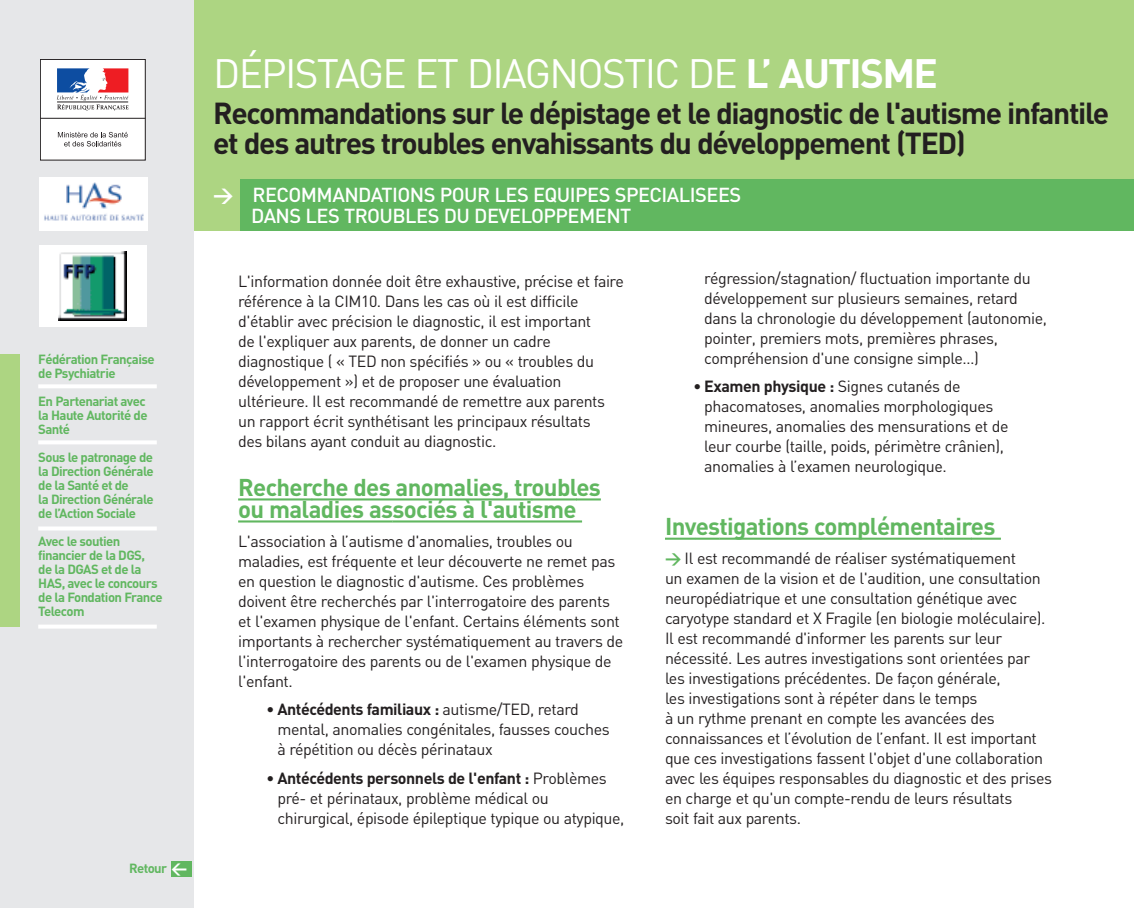
<style>
.page{position:relative;width:1134px;height:908px;background:#fff}
.page>*{position:absolute;margin:0;border:0;box-sizing:border-box;transform-origin:0 0}
.t1{font:40.6px "DIN";letter-spacing:-.04em;color:#fff}
.t2{font:700 30px/30px "DIN";letter-spacing:-.045em;color:#231f20}
.t3{font:700 24px/22px "DIN";letter-spacing:-.025em;color:#61b760}
.t4{font:500 20px/21.6px "DIN";letter-spacing:-.025em;color:#fff}
.t5{font:16px/20px "DIN";letter-spacing:-.025em;color:#231f20}
.t6{font:700 13.2px/14px "DIN";letter-spacing:-.045em;color:#61b760}
.s1{font-size:15.8px;color:#fff}
.s2{font-weight:700}
.s3{font-weight:700;color:#61b760}
</style>
<div class="page">
<div style="left:192px;top:177px;width:942px;height:54px;background:#61b760"></div>
<div style="left:193px;top:177px;width:46px;height:54px;background:#add582"></div>
<hr style="left:238px;top:498px;width:74px;height:2px;background:#61b760">
<hr style="left:312px;top:498px;width:220px;height:2px;background:#61b760">
<hr style="left:531px;top:498px;width:46px;height:2px;background:#61b760">
<hr style="left:576px;top:498px;width:25px;height:2px;background:#61b760">
<hr style="left:238px;top:520px;width:155px;height:2px;background:#61b760">
<hr style="left:392px;top:520px;width:190px;height:2px;background:#61b760">
<div style="left:193px;top:0;width:941px;height:178px;background:#add582"></div>
<hr style="left:665px;top:537px;width:31px;height:2px;background:#61b760">
<hr style="left:696px;top:537px;width:24px;height:2px;background:#61b760">
<hr style="left:719px;top:537px;width:106px;height:2px;background:#61b760">
<hr style="left:824px;top:537px;width:119px;height:2px;background:#61b760">
<hr style="left:943px;top:537px;width:29px;height:2px;background:#61b760">
<hr style="left:971px;top:537px;width:30px;height:2px;background:#61b760">
<div style="left:0;top:0;width:193px;height:907px;background:#e6e7e9"></div>
<hr style="left:38px;top:384px;width:119px;height:4px;background:#fff">
<hr style="left:38px;top:440px;width:119px;height:4px;background:#fff">
<svg style="left:38px;top:526px;width:119px;height:4px"></svg>
<svg style="left:38px;top:625px;width:119px;height:3px"></svg>
<div style="left:0;top:354px;width:20px;height:272px;background:#add582"></div>
<div style="left:40px;top:59px;width:105px;height:101px;background:#fff"></div>
<div style="left:40px;top:59px;width:105px;height:101px;border:1px solid #231f20"></div>
<svg style="left:57px;top:68px;width:72px;height:42px"></svg>
<hr style="left:40px;top:118px;width:105px;height:1px;background:#231f20">
<svg style="left:58px;top:132px;width:70px;height:14px"></svg>
<div style="left:40px;top:177px;width:108px;height:53px;background:#fff"></div>
<img style="left:44px;top:182px;width:100px;height:39px">
<div style="left:40px;top:245px;width:107px;height:81px;background:#fff"></div>
<img style="left:58px;top:252px;width:68px;height:68px">
<div style="left:171px;top:860px;width:20px;height:16px;background:#61b760"></div>
<p class="t6" style="left:38px;top:352px;width:118px">Fédération Française de Psychiatrie</p>
<p class="t6" style="left:38px;top:394px;width:111px">En Partenariat avec la Haute Autorité de<br>Santé</p>
<p class="t6" style="left:38px;top:450px;width:117px">Sous le patronage de la Direction Générale de la Santé et de<br>la Direction Générale de l’Action Sociale</p>
<p class="t6" style="left:38px;top:534px;width:126px">Avec le soutien financier de la DGS,<br>de la DGAS et de la<br>HAS, avec le concours de la Fondation France<br>Telecom</p>
<p class="t6" style="left:129px;top:861px;width:60px">Retour <span class="s1">&lt;</span></p>
<h1 class="t1" style="left:213px;top:50px;width:726px">DÉPISTAGE ET DIAGNOSTIC DE <span class="s2">L’ AUTISME</span></h1>
<h2 class="t2" style="left:213px;top:98px;width:898px">Recommandations sur le dépistage et le diagnostic de l'autisme infantile et des autres troubles envahissants du développement (TED)</h2>
<p class="t4" style="left:251px;top:184px;width:492px;text-indent:-38px"><span class="s2">&gt;</span> RECOMMANDATIONS POUR LES EQUIPES SPECIALISEES<br>DANS LES TROUBLES DU DEVELOPPEMENT</p>
<p class="t5" style="left:238px;top:271px;width:387px">L'information donnée doit être exhaustive, précise et faire référence à la CIM10. Dans les cas où il est difficile d'établir avec précision le diagnostic, il est important<br>de l'expliquer aux parents, de donner un cadre diagnostique ( « TED non spécifiés » ou « troubles du développement ») et de proposer une évaluation ultérieure. Il est recommandé de remettre aux parents un rapport écrit synthétisant les principaux résultats<br>des bilans ayant conduit au diagnostic.</p>
<h3 class="t3" style="left:238px;top:476px;width:364px">Recherche des anomalies, troubles ou maladies associés à l'autisme</h3>
<p class="t5" style="left:238px;top:531px;width:387px">L'association à l’autisme d'anomalies, troubles ou maladies, est fréquente et leur découverte ne remet pas en question le diagnostic d'autisme. Ces problèmes doivent être recherchés par l'interrogatoire des parents et l'examen physique de l'enfant. Certains éléments sont importants à rechercher systématiquement au travers de l'interrogatoire des parents ou de l'examen physique de l'enfant.</p>
<p class="t5" style="left:277px;top:699px;width:334px;text-indent:-11px"><span class="s2">• Antécédents familiaux :</span> autisme/TED, retard mental, anomalies congénitales, fausses couches à répétition ou décès périnataux</p>
<p class="t5" style="left:277px;top:768px;width:349px;text-indent:-11px"><span class="s2">• Antécédents personnels de l'enfant :</span> Problèmes pré- et périnataux, problème médical ou chirurgical, épisode épileptique typique ou atypique,</p>
<p class="t5" style="left:704px;top:268px;width:344px">régression/stagnation/ fluctuation importante du développement sur plusieurs semaines, retard dans la chronologie du développement (autonomie, pointer, premiers mots, premières phrases, compréhension d'une consigne simple…)</p>
<p class="t5" style="left:704px;top:376px;width:306px;text-indent:-11px"><span class="s2">• Examen physique :</span> Signes cutanés de phacomatoses, anomalies morphologiques mineures, anomalies des mensurations et de leur courbe (taille, poids, périmètre crânien), anomalies à l’examen neurologique.</p>
<h3 class="t3" style="left:665px;top:516px;width:332px">Investigations complémentaires</h3>
<p class="t5" style="left:665px;top:548px;width:389px"><span class="s3">&gt;</span> Il est recommandé de réaliser systématiquement<br>un examen de la vision et de l'audition, une consultation neuropédiatrique et une consultation génétique avec caryotype standard et X Fragile (en biologie moléculaire).<br>Il est recommandé d'informer les parents sur leur nécessité. Les autres investigations sont orientées par les investigations précédentes. De façon générale,<br>les investigations sont à répéter dans le temps<br>à un rythme prenant en compte les avancées des connaissances et l’évolution de l’enfant. Il est important que ces investigations fassent l'objet d'une collaboration avec les équipes responsables du diagnostic et des prises en charge et qu'un compte-rendu de leurs résultats<br>soit fait aux parents.</p>
</div>
